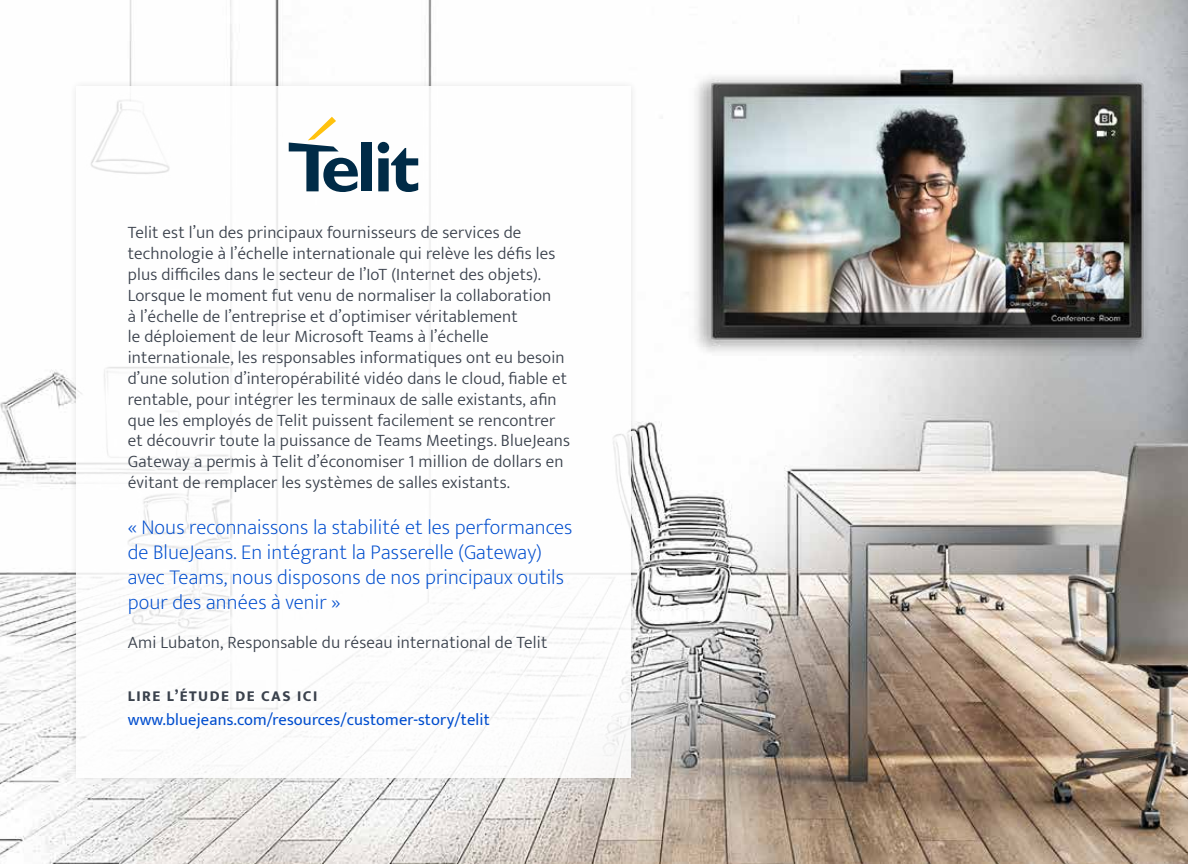
<style>
.page{position:relative;width:1188px;height:864px;background:#fff}
.page>*{position:absolute;margin:0;border:0;box-sizing:border-box;transform-origin:0 0}
.t1{font:200 21px/25.2px "Mukta";letter-spacing:.005em;color:#004dce}
.t2{font:300 17.4px/20.9px "Mukta";letter-spacing:.01em;color:#3b424d}
.t3{font:16.5px "Mukta";letter-spacing:.01em;color:#004dce}
.t4{font:800 15px "Mukta";letter-spacing:.1em;color:#3b424d}
</style>
<div class="page">
<img style="left:0;top:0;width:1188px;height:864px">
<div style="left:68px;top:78px;width:571px;height:708px;background:#000;opacity:.12"></div>
<div style="left:76px;top:86px;width:555px;height:692px;background:#fff"></div>
<svg style="left:289px;top:117px;width:69px;height:75px"></svg>
<div style="left:362px;top:143px;width:10px;height:48px;background:#002b47"></div>
<svg style="left:378px;top:142px;width:40px;height:50px"></svg>
<img style="left:652px;top:54px;width:510px;height:383px">
<p class="t2" style="left:128px;top:222px;width:444px">Telit est l’un des principaux fournisseurs de services de technologie à l’échelle internationale qui relève les défis les plus difficiles dans le secteur de l’IoT (Internet des objets).<br>Lorsque le moment fut venu de normaliser la collaboration<br>à l’échelle de l’entreprise et d’optimiser véritablement<br>le déploiement de leur Microsoft Teams à l’échelle internationale, les responsables informatiques ont eu besoin d’une solution d’interopérabilité vidéo dans le cloud, fiable et rentable, pour intégrer les terminaux de salle existants, afin que les employés de Telit puissent facilement se rencontrer et découvrir toute la puissance de Teams Meetings. BlueJeans Gateway a permis à Telit d’économiser 1 million de dollars en évitant de remplacer les systèmes de salles existants.</p>
<p class="t1" style="left:128px;top:514px;width:446px">« Nous reconnaissons la stabilité et les performances de BlueJeans. En intégrant la Passerelle (Gateway) avec Teams, nous disposons de nos principaux outils pour des années à venir »</p>
<p class="t2" style="left:128px;top:631px;width:421px">Ami Lubaton, Responsable du réseau international de Telit</p>
<p class="t4" style="left:128px;top:687px;width:191px">LIRE L’ÉTUDE DE CAS ICI</p>
<p class="t3" style="left:128px;top:710px;width:363px">www.bluejeans.com/resources/customer-story/telit</p>
</div>
